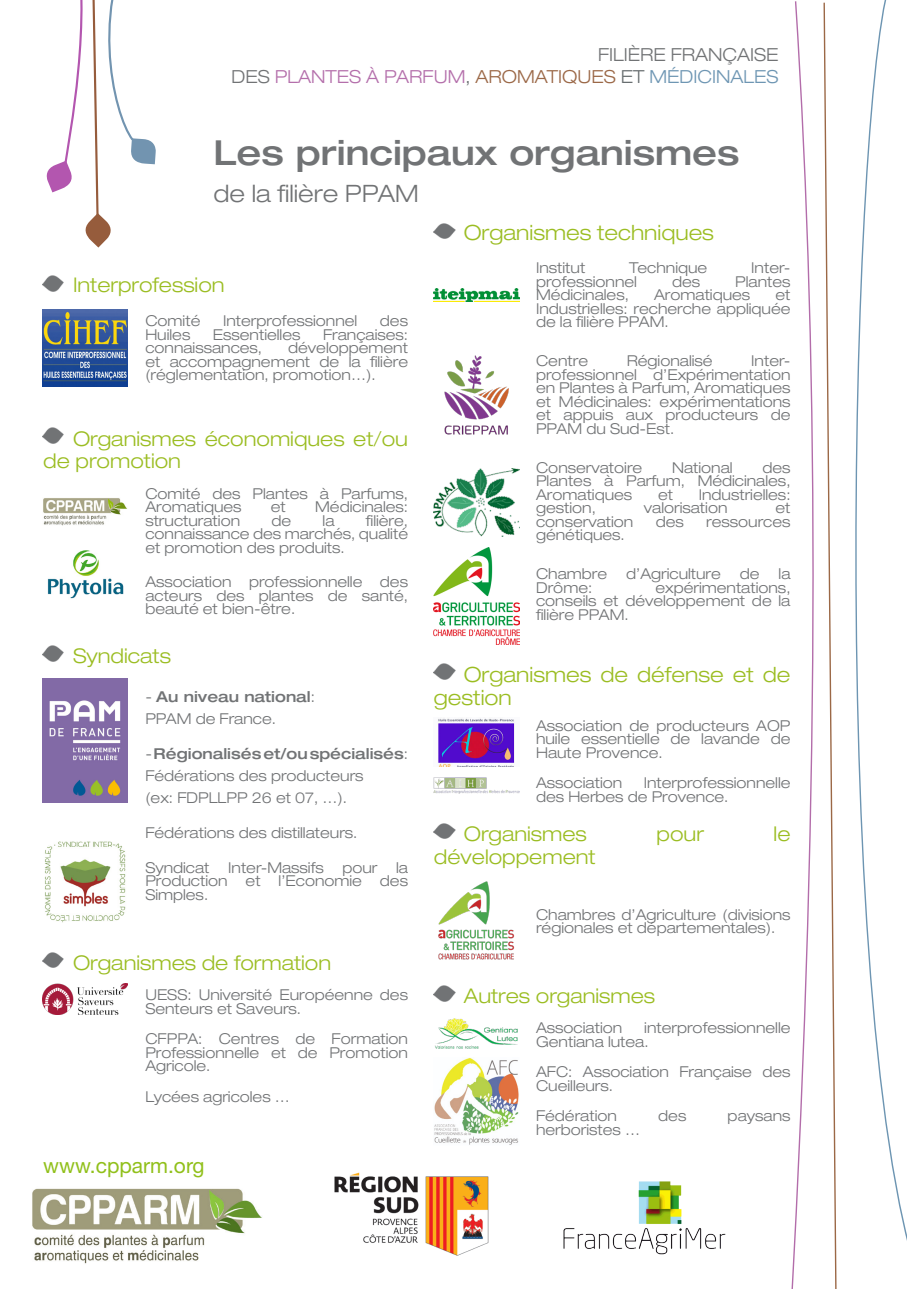
<style>
.page{position:relative;width:919px;height:1289px;background:#fff}
.page>*{position:absolute;margin:0;border:0;box-sizing:border-box;transform-origin:0 0}
.t1{font:500 expanded 34.5px "Helvetica Neue LT Std";color:#717375}
.t2{font:300 expanded 24px "Helvetica Neue LT Std";color:#717375}
.t3{font:300 expanded 21px/22.5px "Helvetica Neue LT Std";color:#9bbd22}
.t4{font:21px "Helvetica Neue";color:#91c01b}
.t5{font:300 expanded 20.25px/22.5px "Helvetica Neue LT Std";color:#9bbd22}
.t6{font:300 expanded 18px/21.6px "Helvetica Neue LT Std";color:#717375;text-align:right}
.t7{font:300 expanded 15px/13.5px "Helvetica Neue LT Std";color:#717375;text-align:justify}
.t8{font:500 expanded 15px "Helvetica Neue LT Std";color:#717375}
.s1{color:#b46fab}
.s2{color:#686e70}
.s3{color:#9b6847}
.s4{color:#6e96b3}
.s5{font-weight:300}
</style>
<div class="page">
<svg style="left:791px;top:1px;width:23px;height:1287px"></svg>
<svg style="left:823px;top:0;width:83px;height:1288px"></svg>
<img style="left:334px;top:1172px;width:155px;height:84px">
<img style="left:563px;top:1181px;width:163px;height:74px">
<img style="left:32px;top:1188px;width:230px;height:76px">
<img style="left:43px;top:309px;width:84px;height:78px">
<img style="left:434px;top:288px;width:85px;height:14px">
<img style="left:43px;top:498px;width:84px;height:27px">
<img style="left:43px;top:678px;width:85px;height:124px">
<img style="left:45px;top:841px;width:81px;height:81px">
<img style="left:47px;top:551px;width:77px;height:48px">
<img style="left:434px;top:777px;width:85px;height:17px">
<img style="left:434px;top:547px;width:85px;height:97px">
<img style="left:434px;top:468px;width:85px;height:68px">
<img style="left:444px;top:355px;width:65px;height:80px">
<img style="left:438px;top:881px;width:77px;height:78px">
<img style="left:438px;top:718px;width:77px;height:48px">
<img style="left:435px;top:1018px;width:83px;height:30px">
<img style="left:434px;top:1058px;width:85px;height:87px">
<img style="left:43px;top:983px;width:85px;height:31px">
<img style="left:43px;top:276px;width:21px;height:16px">
<img style="left:43px;top:428px;width:21px;height:15px">
<img style="left:43px;top:645px;width:21px;height:16px">
<img style="left:43px;top:952px;width:21px;height:15px">
<img style="left:434px;top:223px;width:21px;height:16px">
<img style="left:434px;top:663px;width:21px;height:16px">
<img style="left:434px;top:823px;width:21px;height:15px">
<img style="left:434px;top:985px;width:21px;height:16px">
<svg style="left:46px;top:0;width:110px;height:247px"></svg>
<p class="t6" style="left:231px;top:44px;width:548px">FILIÈRE FRANÇAISE<br>DES <span class="s1">PLANTES À PARFUM</span><span class="s2">,</span> <span class="s3">AROMATIQUES</span> <span class="s2">ET</span> <span class="s4">MÉDICINALES</span></p>
<p class="t1" style="left:213px;top:131px;width:527px">Les principaux organismes</p>
<p class="t2" style="left:213px;top:179px;width:207px">de la filière PPAM</p>
<p class="t5" style="left:73px;top:273px;width:153px">Interprofession</p>
<p class="t7" style="left:145px;top:314px;width:57px">Comité</p>
<p class="t7" style="left:223px;top:314px;width:136px">Interprofessionnel</p>
<p class="t7" style="left:380px;top:314px;width:30px">des</p>
<p class="t7" style="left:145px;top:328px;width:46px">Huiles</p>
<p class="t7" style="left:213px;top:328px;width:89px">Essentielles</p>
<p class="t7" style="left:323px;top:328px;width:86px">Françaises:</p>
<p class="t7" style="left:145px;top:341px;width:118px">connaissances,</p>
<p class="t7" style="left:145px;top:341px;width:264px;text-indent:143px">développement et accompagnement de la filière (réglementation, promotion…).</p>
<p class="t5" style="left:43px;top:427px;width:366px;text-indent:30px">Organismes économiques et/ou de promotion</p>
<p class="t7" style="left:145px;top:486px;width:264px">Comité des Plantes à Parfums,<br>Aromatiques</p>
<p class="t7" style="left:271px;top:500px;width:16px">et</p>
<p class="t7" style="left:315px;top:500px;width:94px">Médicinales:</p>
<p class="t7" style="left:145px;top:513px;width:264px;text-indent:220px">filière, connaissance des marchés, qualité et promotion des produits.</p>
<p class="t7" style="left:145px;top:575px;width:264px">Association professionnelle des acteurs des plantes de santé, beauté et bien-être.</p>
<p class="t5" style="left:73px;top:644px;width:99px">Syndicats</p>
<p class="t8" style="left:145px;top:687px;width:171px"><span class="s5">-</span> Au niveau national<span class="s5">:</span></p>
<p class="t7" style="left:145px;top:712px;width:132px">PPAM de France.</p>
<p class="t8" style="left:145px;top:744px;width:264px"><span class="s5">-</span> Régionalisés et/ou spécialisés<span class="s5">:</span></p>
<p class="t7" style="left:145px;top:768px;width:220px">Fédérations des producteurs</p>
<p class="t7" style="left:145px;top:790px;width:203px">(ex: FDPLLPP 26 et 07, …).</p>
<p class="t7" style="left:145px;top:825px;width:213px">Fédérations des distillateurs.</p>
<p class="t7" style="left:145px;top:860px;width:264px">Syndicat Inter-Massifs pour la Production et l’Economie des Simples.</p>
<p class="t7" style="left:145px;top:513px;width:96px">structuration</p>
<p class="t7" style="left:271px;top:513px;width:21px">de</p>
<p class="t7" style="left:322px;top:513px;width:13px">la</p>
<p class="t5" style="left:73px;top:950px;width:260px">Organismes de formation</p>
<p class="t7" style="left:145px;top:987px;width:264px">UESS: Université Européenne des<br>Senteurs et Saveurs.</p>
<p class="t7" style="left:145px;top:1031px;width:264px">CFPPA: Centres de Formation Professionnelle et de Promotion Agricole.</p>
<p class="t7" style="left:145px;top:1089px;width:146px">Lycées agricoles …</p>
<p class="t4" style="left:43px;top:1149px;width:163px">www.cpparm.org</p>
<p class="t3" style="left:463px;top:221px;width:252px">Organismes techniques</p>
<p class="t7" style="left:536px;top:261px;width:51px">Institut</p>
<p class="t7" style="left:629px;top:261px;width:80px">Technique</p>
<p class="t7" style="left:751px;top:261px;width:41px">Inter-</p>
<p class="t7" style="left:536px;top:274px;width:102px">professionnel</p>
<p class="t7" style="left:672px;top:274px;width:30px">des</p>
<p class="t7" style="left:735px;top:274px;width:57px">Plantes</p>
<p class="t7" style="left:536px;top:288px;width:94px">Médicinales,</p>
<p class="t7" style="left:654px;top:288px;width:98px">Aromatiques</p>
<p class="t7" style="left:536px;top:288px;width:256px;text-indent:239px">et Industrielles: recherche appliquée de la filière PPAM.</p>
<p class="t7" style="left:536px;top:354px;width:53px">Centre</p>
<p class="t7" style="left:626px;top:354px;width:87px">Régionalisé</p>
<p class="t7" style="left:536px;top:354px;width:256px;text-indent:215px">Inter&shy;professionnel d’Expérimentation en Plantes à Parfum, Aromatiques et Médicinales: expérimentations et appuis aux producteurs de PPAM du Sud-Est.</p>
<p class="t7" style="left:536px;top:460px;width:108px">Conservatoire</p>
<p class="t7" style="left:672px;top:460px;width:62px">National</p>
<p class="t7" style="left:536px;top:460px;width:256px;text-indent:226px">des Plantes à Parfum, Médicinales, Aromatiques</p>
<p class="t7" style="left:658px;top:487px;width:17px">et</p>
<p class="t7" style="left:698px;top:487px;width:93px">Industrielles:</p>
<p class="t7" style="left:536px;top:501px;width:61px">gestion,</p>
<p class="t7" style="left:643px;top:501px;width:85px">valorisation</p>
<p class="t7" style="left:775px;top:501px;width:16px">et</p>
<p class="t7" style="left:536px;top:514px;width:99px">conservation</p>
<p class="t7" style="left:655px;top:514px;width:30px">des</p>
<p class="t7" style="left:706px;top:514px;width:86px">ressources</p>
<p class="t7" style="left:536px;top:528px;width:90px">génétiques.</p>
<p class="t7" style="left:536px;top:567px;width:73px">Chambre</p>
<p class="t7" style="left:626px;top:567px;width:96px">d’Agriculture</p>
<p class="t7" style="left:739px;top:567px;width:21px">de</p>
<p class="t7" style="left:778px;top:567px;width:13px">la</p>
<p class="t7" style="left:536px;top:580px;width:58px">Drôme:</p>
<p class="t7" style="left:536px;top:580px;width:256px;text-indent:119px">expérimentations, conseils et développement de la filière PPAM.</p>
<p class="t3" style="left:434px;top:663px;width:358px;text-indent:30px">Organismes de défense et de gestion</p>
<p class="t7" style="left:536px;top:718px;width:256px">Association de producteurs AOP huile essentielle de lavande de Haute Provence.</p>
<p class="t7" style="left:536px;top:776px;width:88px">Association</p>
<p class="t7" style="left:536px;top:776px;width:256px;text-indent:108px">Interprofessionnelle des Herbes de Provence.</p>
<p class="t5" style="left:463px;top:822px;width:124px">Organismes</p>
<p class="t5" style="left:656px;top:822px;width:49px">pour</p>
<p class="t5" style="left:773px;top:822px;width:18px">le</p>
<p class="t5" style="left:434px;top:845px;width:163px">développement</p>
<p class="t7" style="left:536px;top:907px;width:256px">Chambres d’Agriculture (divisions régionales et départementales).</p>
<p class="t5" style="left:463px;top:984px;width:193px">Autres organismes</p>
<p class="t7" style="left:536px;top:1021px;width:88px">Association</p>
<p class="t7" style="left:536px;top:1021px;width:256px;text-indent:108px">interprofessionnelle<br>Gentiana lutea.</p>
<p class="t7" style="left:536px;top:1065px;width:256px">AFC: Association Française des<br>Cueilleurs.</p>
<p class="t7" style="left:536px;top:1109px;width:82px">Fédération</p>
<p class="t7" style="left:658px;top:1109px;width:30px">des</p>
<p class="t7" style="left:727px;top:1109px;width:64px">paysans</p>
<p class="t7" style="left:536px;top:1122px;width:105px">herboristes …</p>
</div>
